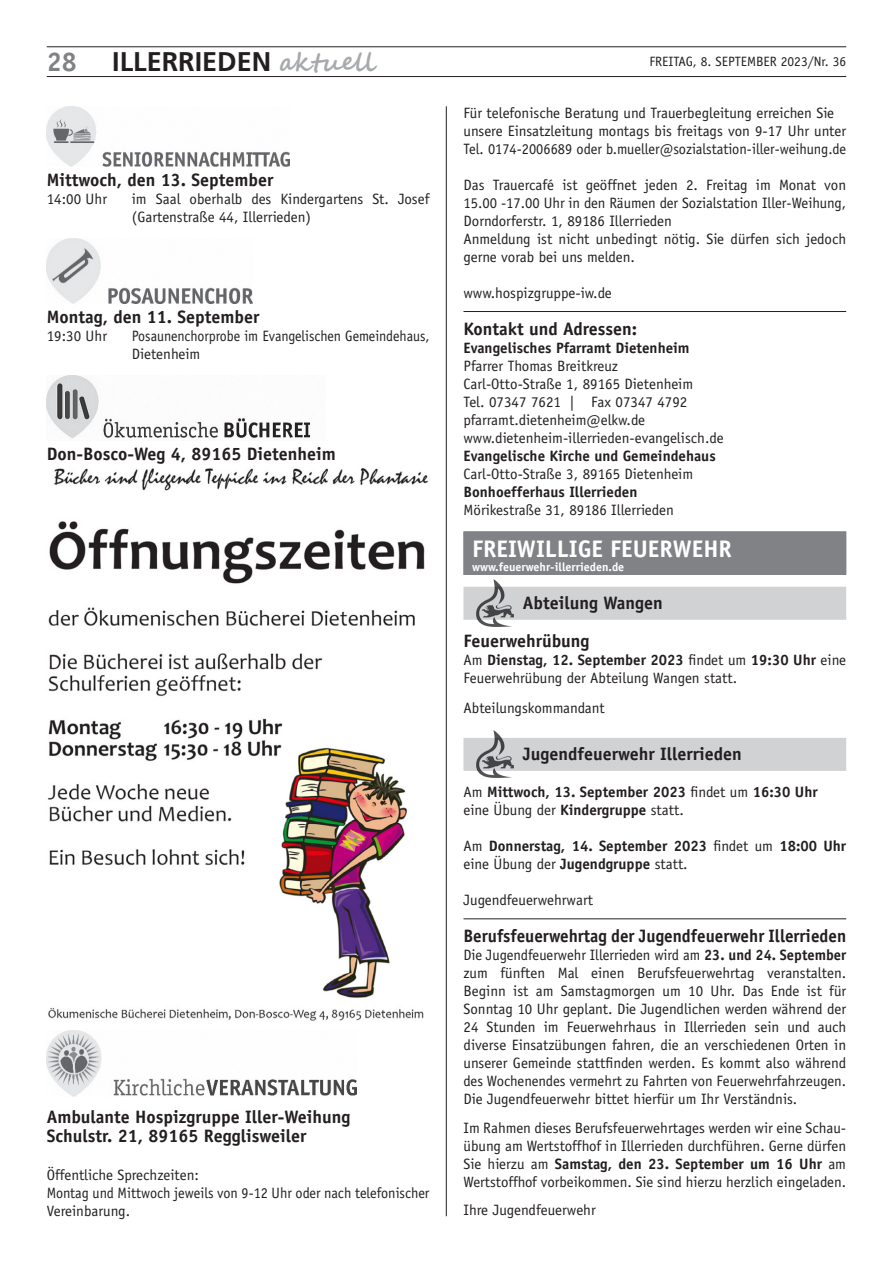
<style>
.page{position:relative;width:893px;height:1263px;background:#fff}
.page>*{position:absolute;margin:0;border:0;box-sizing:border-box;transform-origin:0 0}
.t1{font:700 27px "Frutiger";color:#231f20}
.t2{font:700 27px "Officina Sans";color:#808285}
.t3{font:700 24px "Officina Sans";color:#fff}
.t4{font:700 18px/19.5px "Officina Sans";color:#231f20}
.t5{font:700 18px "Officina Sans";color:#231f20;scale:.95 1}
.t6{font:15px/18px "Officina Sans";color:#231f20}
.t7{font:700 15px/18px "Officina Sans";color:#231f20}
.t8{font:15px/18px "Officina Sans";color:#231f20;scale:.93 1}
.t9{font:13.5px "Officina Sans";color:#231f20}
.t10{font:700 12px "Officina Sans";color:#fff}
.s1{font-family:"Segoe Script";font-size:25.5px;color:#a8a9ad}
.s2{font-weight:700}
.s3{font-weight:400}
</style>
<div class="page">
<hr style="left:47px;top:76px;width:799px;height:1px;background:#231f20">
<hr style="left:47px;top:47px;width:799px;height:1px;background:#231f20">
<hr style="left:446px;top:106px;width:1px;height:1110px;background:#231f20">
<img style="left:47px;top:106px;width:243px;height:60px">
<img style="left:47px;top:238px;width:206px;height:66px">
<img style="left:47px;top:375px;width:263px;height:64px">
<img style="left:47px;top:468px;width:381px;height:553px">
<img style="left:47px;top:1031px;width:310px;height:66px">
<hr style="left:463px;top:311px;width:383px;height:1px;background:#231f20">
<hr style="left:463px;top:918px;width:383px;height:1px;background:#231f20">
<div style="left:463px;top:531px;width:383px;height:44px;background:#9a9b9e"></div>
<div style="left:463px;top:532px;width:383px;height:43px;background:#808285"></div>
<div style="left:463px;top:587px;width:383px;height:33px;background:#d1d2d4"></div>
<img style="left:476px;top:579px;width:38px;height:48px">
<div style="left:463px;top:738px;width:383px;height:33px;background:#d1d2d4"></div>
<img style="left:476px;top:730px;width:38px;height:48px">
<h1 class="t1" style="left:112px;top:46px;width:264px">ILLERRIEDEN <span class="s1">aktuell</span></h1>
<h1 class="t2" style="left:47px;top:45px;width:32px">28</h1>
<p class="t9" style="left:649px;top:53px;width:198px">FREITAG, 8. SEPTEMBER 2023/Nr. 36</p>
<p class="t4" style="left:47px;top:170px;width:228px">Mittwoch, den 13. September</p>
<p class="t6" style="left:47px;top:190px;width:62px">14:00 Uhr</p>
<p class="t6" style="left:132px;top:190px;width:299px">im Saal oberhalb des Kindergartens St. Josef (Gartenstraße 44, Illerrieden)</p>
<p class="t4" style="left:47px;top:307px;width:214px">Montag, den 11. September</p>
<p class="t6" style="left:47px;top:327px;width:62px">19:30 Uhr</p>
<p class="t8" style="left:132px;top:327px;width:322px">Posaunenchorprobe im Evangelischen Gemeindehaus,<br>Dietenheim</p>
<p class="t4" style="left:47px;top:444px;width:291px">Don-Bosco-Weg 4, 89165 Dietenheim</p>
<p class="t4" style="left:47px;top:1106px;width:305px">Ambulante Hospizgruppe Iller-Weihung<br>Schulstr. 21, 89165 Regglisweiler</p>
<p class="t6" style="left:47px;top:1165px;width:384px">Öffentliche Sprechzeiten:<br>Montag und Mittwoch jeweils von 9-12 Uhr oder nach telefonischer<br>Vereinbarung.</p>
<p class="t6" style="left:463px;top:104px;width:384px">Für telefonische Beratung und Trauerbegleitung erreichen Sie unsere Einsatzleitung montags bis freitags von 9-17 Uhr unter<br>Tel. 0174-2006689 oder b.mueller@sozialstation-iller-weihung.de</p>
<p class="t6" style="left:463px;top:176px;width:384px">Das Trauercafé ist geöffnet jeden 2. Freitag im Monat von 15.00 -17.00 Uhr in den Räumen der Sozialstation Iller-Weihung, Dorndorferstr. 1, 89186 Illerrieden<br>Anmeldung ist nicht unbedingt nötig. Sie dürfen sich jedoch gerne vorab bei uns melden.</p>
<p class="t6" style="left:463px;top:284px;width:150px">www.hospizgruppe-iw.de</p>
<p class="t4" style="left:463px;top:319px;width:175px">Kontakt und Adressen:</p>
<p class="t7" style="left:463px;top:339px;width:228px">Evangelisches Pfarramt Dietenheim</p>
<p class="t6" style="left:463px;top:357px;width:262px">Pfarrer Thomas Breitkreuz<br>Carl-Otto-Straße 1, 89165 Dietenheim<br>Tel. 07347 7621 | Fax 07347 4792 pfarramt.dietenheim@elkw.de www.dietenheim-illerrieden-evangelisch.de</p>
<p class="t7" style="left:463px;top:447px;width:254px">Evangelische Kirche und Gemeindehaus</p>
<p class="t6" style="left:463px;top:465px;width:231px">Carl-Otto-Straße 3, 89165 Dietenheim</p>
<p class="t7" style="left:463px;top:483px;width:175px">Bonhoefferhaus Illerrieden</p>
<p class="t6" style="left:463px;top:501px;width:212px">Mörikestraße 31, 89186 Illerrieden</p>
<h2 class="t3" style="left:472px;top:534px;width:261px">FREIWILLIGE FEUERWEHR</h2>
<p class="t10" style="left:472px;top:559px;width:154px">www.feuerwehr-illerrieden.de</p>
<p class="t4" style="left:463px;top:583px;width:201px;line-height:38.7px;text-indent:59px">Abteilung Wangen<br>Feuerwehrübung</p>
<p class="t6" style="left:463px;top:651px;width:384px">Am <span class="s2">Dienstag, 12. September 2023</span> findet um <span class="s2">19:30 Uhr</span> eine<br>Feuerwehrübung der Abteilung Wangen statt.</p>
<p class="t6" style="left:463px;top:699px;width:143px">Abteilungskommandant</p>
<p class="t4" style="left:523px;top:744px;width:221px">Jugendfeuerwehr Illerrieden</p>
<p class="t7" style="left:463px;top:783px;width:356px"><span class="s3">Am</span> Mittwoch, 13. September 2023 <span class="s3">findet um</span> 16:30 Uhr <span class="s3">eine Übung der</span> Kindergruppe <span class="s3">statt.</span></p>
<p class="t7" style="left:463px;top:837px;width:384px"><span class="s3">Am</span> Donnerstag, 14. September 2023 <span class="s3">findet um</span> 18:00 Uhr <span class="s3">eine Übung der</span> Jugendgruppe <span class="s3">statt.</span></p>
<p class="t6" style="left:463px;top:891px;width:131px">Jugendfeuerwehrwart</p>
<p class="t5" style="left:463px;top:925px;width:404px">Berufsfeuerwehrtag der Jugendfeuerwehr Illerrieden</p>
<p class="t6" style="left:463px;top:946px;width:384px;text-align:justify">Die Jugendfeuerwehr Illerrieden wird am <span class="s2">23. und 24. September </span>zum fünften Mal einen Berufsfeuerwehrtag veranstalten.<br>Beginn ist am Samstagmorgen um 10 Uhr. Das Ende ist für Sonntag 10 Uhr geplant. Die Jugendlichen werden während der 24 Stunden im Feuerwehrhaus in Illerrieden sein und auch diverse Einsatzübungen fahren, die an verschiedenen Orten in unserer Gemeinde stattfinden werden. Es kommt also während des Wochenendes vermehrt zu Fahrten von Feuerwehrfahrzeugen.<br>Die Jugendfeuerwehr bittet hierfür um Ihr Verständnis.</p>
<p class="t6" style="left:463px;top:1119px;width:384px;text-align:justify">Im Rahmen dieses Berufsfeuerwehrtages werden wir eine Schau&shy;übung am Wertstoffhof in Illerrieden durchführen. Gerne dürfen Sie hierzu am <span class="s2">Samstag, den 23. September um 16 Uhr</span> am Wertstoffhof vorbeikommen. Sie sind hierzu herzlich eingeladen.</p>
<p class="t6" style="left:463px;top:1201px;width:134px">Ihre Jugendfeuerwehr</p>
</div>
